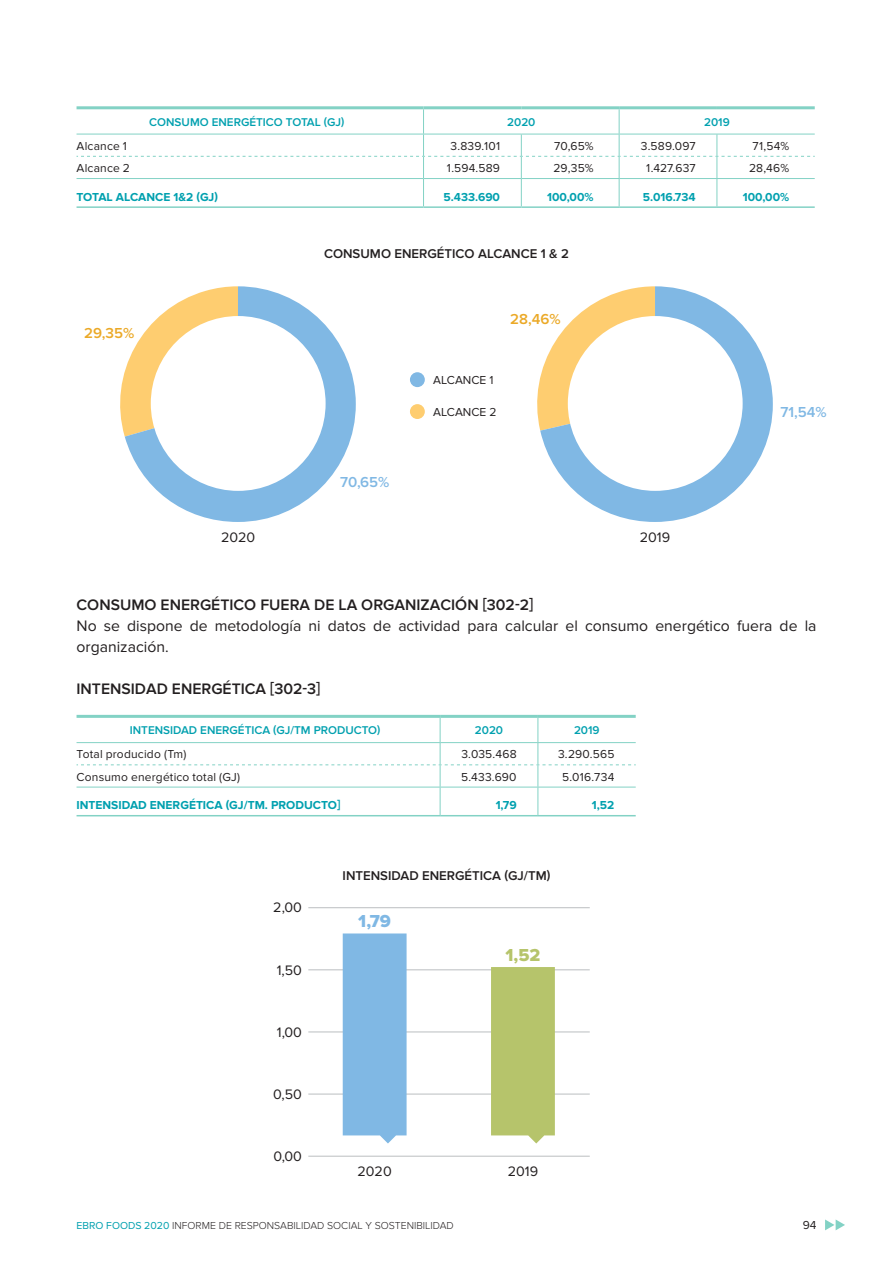
<style>
.page{position:relative;width:893px;height:1263px;background:#fff}
.page>*{position:absolute;margin:0;border:0;box-sizing:border-box;transform-origin:0 0}
.t1{font:18px "Proxima Nova Extrabld";color:#80b8e4}
.t2{font:18px "Proxima Nova Extrabld";color:#b6c46b}
._001_texto_seguido{font:15.75px/21px "Proxima Nova";color:#231f20}
._003_subladillo{font:600 15.75px "Proxima Nova";color:#231f20}
.t3{font:600 15px "Proxima Nova";color:#eba927}
.t4{font:600 15px "Proxima Nova";color:#80b8e4}
.t5{font:14.25px "Proxima Nova";color:#231f20}
.titulo_graficos{font:600 13.2px "Proxima Nova";color:#231f20}
._01_texto_tablas{font:12px "Proxima Nova";letter-spacing:.015em;color:#231f20}
._04_total_final_sin{font:700 12px "Proxima Nova";color:#00a0af}
._00_cabecera_tablas{font:600 11.7px "Proxima Nova";color:#00a0af}
.t6{font:300 10.5px "Proxima Nova";color:#231f20}
.s1{font-weight:400;color:#00a0af}
</style>
<div class="page">
<svg style="left:825px;top:1219px;width:20px;height:11px"></svg>
<hr style="left:77px;top:106px;width:346px;height:3px;background:#83d2c5">
<hr style="left:423px;top:106px;width:98px;height:3px;background:#83d2c5">
<hr style="left:521px;top:106px;width:98px;height:3px;background:#83d2c5">
<hr style="left:619px;top:106px;width:98px;height:3px;background:#83d2c5">
<hr style="left:717px;top:106px;width:98px;height:3px;background:#83d2c5">
<hr style="left:77px;top:206px;width:346px;height:2px;background:#83d2c5">
<hr style="left:423px;top:206px;width:98px;height:2px;background:#83d2c5">
<hr style="left:521px;top:206px;width:98px;height:2px;background:#83d2c5">
<hr style="left:619px;top:206px;width:98px;height:2px;background:#83d2c5">
<svg style="left:77px;top:109px;width:738px;height:97px"></svg>
<hr style="left:717px;top:178px;width:98px;height:1px;background:#83d2c5">
<hr style="left:717px;top:206px;width:98px;height:2px;background:#83d2c5">
<svg style="left:120px;top:371px;width:5px;height:66px"></svg>
<svg style="left:125px;top:286px;width:231px;height:236px"></svg>
<div style="left:151px;top:316px;width:175px;height:175px;background:#fff;border-radius:50%"></div>
<svg style="left:537px;top:379px;width:3px;height:50px"></svg>
<svg style="left:540px;top:286px;width:233px;height:236px"></svg>
<div style="left:568px;top:316px;width:175px;height:175px;background:#fff;border-radius:50%"></div>
<div style="left:410px;top:372px;width:15px;height:15px;background:#80b8e4;border-radius:50%"></div>
<div style="left:410px;top:404px;width:15px;height:15px;background:#fecd70;border-radius:50%"></div>
<hr style="left:308px;top:1156px;width:282px;height:1px;background:#bbbec0">
<hr style="left:308px;top:1094px;width:282px;height:1px;background:#bbbec0">
<hr style="left:308px;top:1031px;width:282px;height:1px;background:#bbbec0">
<hr style="left:308px;top:969px;width:282px;height:1px;background:#bbbec0">
<hr style="left:308px;top:907px;width:282px;height:1px;background:#bbbec0">
<div style="left:343px;top:933px;width:64px;height:210px;background:#80b8e4"></div>
<div style="left:491px;top:967px;width:64px;height:176px;background:#b6c46b"></div>
<hr style="left:77px;top:715px;width:363px;height:3px;background:#83d2c5">
<hr style="left:440px;top:715px;width:98px;height:3px;background:#83d2c5">
<hr style="left:538px;top:715px;width:98px;height:3px;background:#83d2c5">
<hr style="left:77px;top:815px;width:363px;height:1px;background:#83d2c5">
<hr style="left:440px;top:815px;width:98px;height:1px;background:#83d2c5">
<svg style="left:77px;top:718px;width:559px;height:97px"></svg>
<hr style="left:538px;top:787px;width:98px;height:1px;background:#83d2c5">
<hr style="left:538px;top:815px;width:98px;height:1px;background:#83d2c5">
<p class="_00_cabecera_tablas" style="left:149px;top:115px;width:197px">CONSUMO ENERGÉTICO TOTAL (GJ)</p>
<p class="_00_cabecera_tablas" style="left:507px;top:115px;width:30px">2020</p>
<p class="_00_cabecera_tablas" style="left:704px;top:115px;width:27px">2019</p>
<p class="_01_texto_tablas" style="left:77px;top:139px;width:52px">Alcance 1</p>
<p class="_01_texto_tablas" style="left:450px;top:139px;width:51px">3.839.101</p>
<p class="_01_texto_tablas" style="left:554px;top:139px;width:41px">70,65%</p>
<p class="_01_texto_tablas" style="left:641px;top:139px;width:56px">3.589.097</p>
<p class="_01_texto_tablas" style="left:753px;top:139px;width:38px">71,54%</p>
<p class="_01_texto_tablas" style="left:77px;top:161px;width:55px">Alcance 2</p>
<p class="_01_texto_tablas" style="left:447px;top:161px;width:55px">1.594.589</p>
<p class="_01_texto_tablas" style="left:553px;top:161px;width:42px">29,35%</p>
<p class="_01_texto_tablas" style="left:646px;top:161px;width:51px">1.427.637</p>
<p class="_01_texto_tablas" style="left:749px;top:161px;width:42px">28,46%</p>
<p class="_04_total_final_sin" style="left:77px;top:190px;width:143px">TOTAL ALCANCE 1&amp;2 (GJ)</p>
<p class="_04_total_final_sin" style="left:444px;top:190px;width:58px">5.433.690</p>
<p class="_04_total_final_sin" style="left:547px;top:190px;width:48px">100,00%</p>
<p class="_04_total_final_sin" style="left:643px;top:190px;width:54px">5.016.734</p>
<p class="_04_total_final_sin" style="left:743px;top:190px;width:48px">100,00%</p>
<p class="t3" style="left:84px;top:324px;width:52px">29,35%</p>
<p class="titulo_graficos" style="left:324px;top:246px;width:246px">CONSUMO ENERGÉTICO ALCANCE 1 &amp; 2</p>
<p class="t4" style="left:340px;top:474px;width:51px">70,65%</p>
<p class="t3" style="left:510px;top:310px;width:52px">28,46%</p>
<p class="_01_texto_tablas" style="left:433px;top:373px;width:62px">ALCANCE 1</p>
<p class="_01_texto_tablas" style="left:433px;top:405px;width:65px">ALCANCE 2</p>
<p class="t5" style="left:221px;top:529px;width:36px">2020</p>
<p class="t5" style="left:640px;top:529px;width:32px">2019</p>
<p class="t4" style="left:780px;top:403px;width:48px">71,54%</p>
<p class="_003_subladillo" style="left:77px;top:595px;width:458px">CONSUMO ENERGÉTICO FUERA DE LA ORGANIZACIÓN [302-2]</p>
<p class="_001_texto_seguido" style="left:77px;top:615px;width:741px">No se dispone de metodología ni datos de actividad para calcular el consumo energético fuera de la organización.</p>
<p class="_003_subladillo" style="left:77px;top:679px;width:245px">INTENSIDAD ENERGÉTICA [302-3]</p>
<p class="_00_cabecera_tablas" style="left:130px;top:723px;width:252px">INTENSIDAD ENERGÉTICA (GJ/TM PRODUCTO)</p>
<p class="_00_cabecera_tablas" style="left:475px;top:723px;width:30px">2020</p>
<p class="_00_cabecera_tablas" style="left:574px;top:723px;width:27px">2019</p>
<p class="_01_texto_tablas" style="left:77px;top:747px;width:111px">Total producido (Tm)</p>
<p class="_01_texto_tablas" style="left:461px;top:747px;width:57px">3.035.468</p>
<p class="_01_texto_tablas" style="left:558px;top:747px;width:58px">3.290.565</p>
<p class="_01_texto_tablas" style="left:77px;top:770px;width:165px">Consumo energético total (GJ)</p>
<p class="_01_texto_tablas" style="left:461px;top:770px;width:57px">5.433.690</p>
<p class="_01_texto_tablas" style="left:562px;top:770px;width:54px">5.016.734</p>
<p class="_04_total_final_sin" style="left:77px;top:798px;width:265px">INTENSIDAD ENERGÉTICA (GJ/TM. PRODUCTO]</p>
<p class="_04_total_final_sin" style="left:496px;top:798px;width:22px">1,79</p>
<p class="_04_total_final_sin" style="left:592px;top:798px;width:24px">1,52</p>
<p class="t5" style="left:273px;top:899px;width:30px">2,00</p>
<p class="t5" style="left:277px;top:961px;width:27px">1,50</p>
<p class="t5" style="left:277px;top:1024px;width:27px">1,00</p>
<p class="t5" style="left:273px;top:1086px;width:30px">0,50</p>
<p class="t5" style="left:273px;top:1148px;width:30px">0,00</p>
<p class="titulo_graficos" style="left:343px;top:867px;width:209px">INTENSIDAD ENERGÉTICA (GJ/TM)</p>
<p class="t1" style="left:358px;top:911px;width:34px">1,79</p>
<p class="t5" style="left:358px;top:1163px;width:36px">2020</p>
<p class="t2" style="left:505px;top:944px;width:36px">1,52</p>
<p class="t5" style="left:508px;top:1163px;width:32px">2019</p>
<p class="t6" style="left:77px;top:1219px;width:379px"><span class="s1">EBRO FOODS 2020</span> INFORME DE RESPONSABILIDAD SOCIAL Y SOSTENIBILIDAD</p>
<p class="_01_texto_tablas" style="left:803px;top:1218px;width:15px">94</p>
</div>
